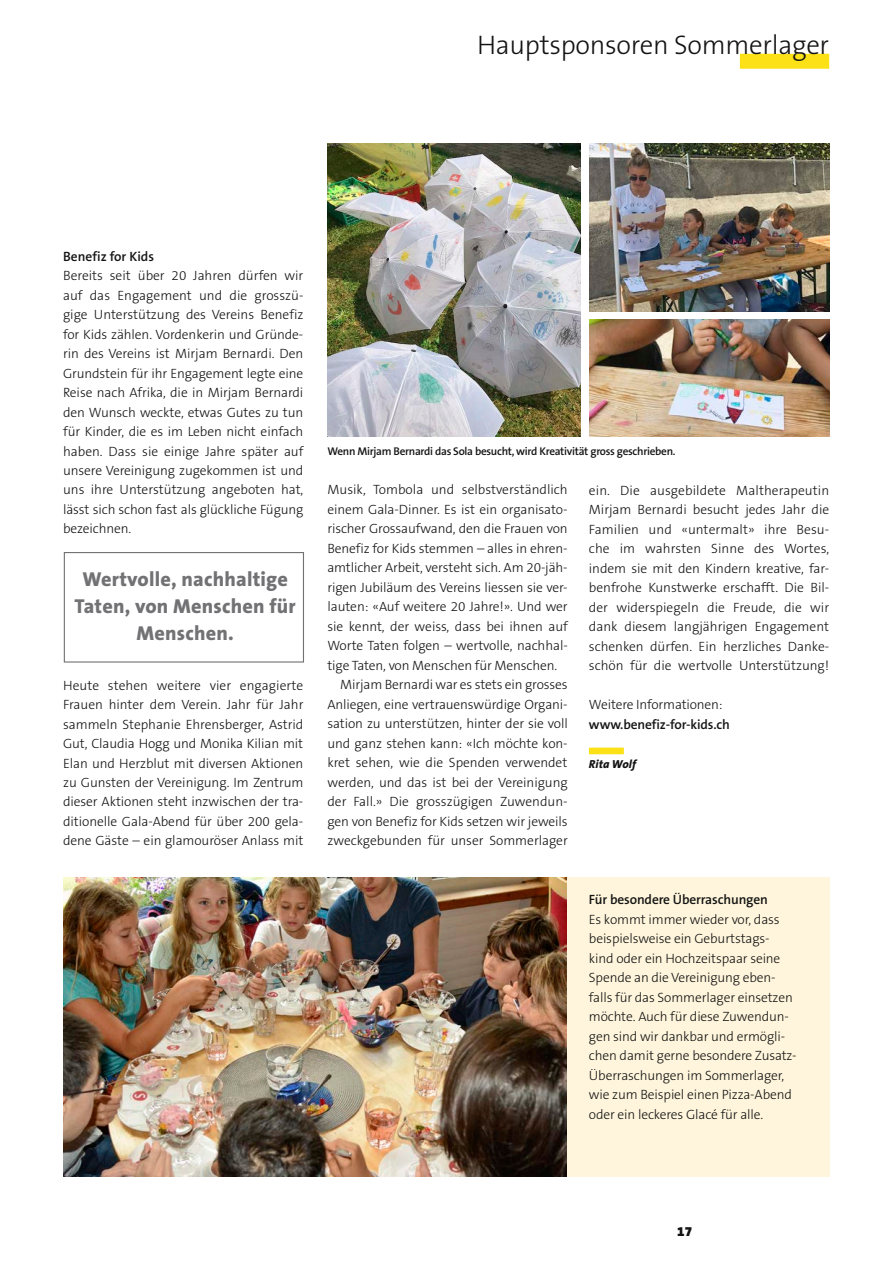
<style>
.page{position:relative;width:893px;height:1263px;background:#fff}
.page>*{position:absolute;margin:0;border:0;box-sizing:border-box;transform-origin:0 0}
.t1{font:300 27px "The Sans B3";letter-spacing:-.01em;color:#131413}
.t2{font:800 20.25px/27px "The Sans B8";letter-spacing:.01em;color:#727275;text-align:center}
.t3{font:300 13.5px/19.5px "The Sans B3";letter-spacing:-.01em;color:#131413;text-align:justify}
.t4{font:600 13.5px "The Sans B6";letter-spacing:-.01em;color:#131413}
.t5{font:900 13.5px "The Sans B9";color:#131413}
.t6{font:italic 800 11.7px "The Sans B8";letter-spacing:.01em;color:#131413}
.t7{font:600 11.25px "The Sans B6";letter-spacing:-.025em;color:#131413}
</style>
<div class="page">
<div style="left:740px;top:54px;width:89px;height:15px;background:#fbe116"></div>
<div style="left:589px;top:748px;width:35px;height:6px;background:#fbe116"></div>
<img style="left:327px;top:144px;width:254px;height:292px">
<img style="left:590px;top:144px;width:240px;height:167px">
<div style="left:541px;top:878px;width:289px;height:299px;background:#fff5dc"></div>
<img style="left:590px;top:319px;width:240px;height:117px">
<img style="left:64px;top:878px;width:502px;height:299px">
<div style="left:64px;top:552px;width:240px;height:110px;border:1px solid #727275"></div>
<h1 class="t1" style="left:477px;top:31px;width:354px">Hauptsponsoren Sommerlager</h1>
<p class="t4" style="left:63px;top:249px;width:92px">Benefiz for Kids</p>
<p class="t3" style="left:63px;top:266px;width:242px">Bereits seit über 20 Jahren dürfen wir auf das Engagement und die grosszü&shy;gige Unterstützung des Vereins Benefiz for Kids zählen. Vordenkerin und Gründe&shy;rin des Vereins ist Mirjam Bernardi. Den Grundstein für ihr Engagement legte eine Reise nach Afrika, die in Mirjam Bernardi den Wunsch weckte, etwas Gutes zu tun für Kinder, die es im Leben nicht einfach haben. Dass sie einige Jahre später auf unsere Vereinigung zugekommen ist und uns ihre Unterstützung angeboten hat, lässt sich schon fast als glückliche Fügung bezeichnen.</p>
<h2 class="t2" style="left:74px;top:566px;width:223px">Wertvolle, nachhaltige<br>Taten, von Menschen für<br>Menschen.</h2>
<p class="t3" style="left:63px;top:676px;width:242px">Heute stehen weitere vier engagierte Frauen hinter dem Verein. Jahr für Jahr sammeln Stephanie Ehrensberger, Astrid Gut, Claudia Hogg und Monika Kilian mit Elan und Herzblut mit diversen Aktionen zu Gunsten der Vereinigung. Im Zentrum dieser Aktionen steht inzwischen der tra&shy;ditionelle Gala-Abend für über 200 gela&shy;dene Gäste – ein glamouröser Anlass mit</p>
<p class="t7" style="left:327px;top:445px;width:350px">Wenn Mirjam Bernardi das Sola besucht, wird Kreativität gross geschrieben.</p>
<p class="t3" style="left:327px;top:481px;width:242px">Musik, Tombola und selbstverständlich</p>
<p class="t3" style="left:327px;top:500px;width:242px">einem Gala-Dinner. Es ist ein organisato-</p>
<p class="t3" style="left:327px;top:520px;width:242px">rischer Grossaufwand, den die Frauen von</p>
<p class="t3" style="left:327px;top:539px;width:242px">Benefiz for Kids stemmen – alles in ehren-</p>
<p class="t3" style="left:327px;top:559px;width:242px">amtlicher Arbeit, versteht sich. Am 20-jäh-</p>
<p class="t3" style="left:327px;top:578px;width:242px">rigen Jubiläum des Vereins liessen sie ver-</p>
<p class="t3" style="left:327px;top:598px;width:242px">lauten: «Auf weitere 20 Jahre!». Und wer</p>
<p class="t3" style="left:327px;top:617px;width:242px">sie kennt, der weiss, dass bei ihnen auf</p>
<p class="t3" style="left:327px;top:637px;width:242px">Worte Taten folgen – wertvolle, nachhal-</p>
<p class="t3" style="left:327px;top:656px;width:231px">tige Taten, von Menschen für Menschen.</p>
<p class="t3" style="left:340px;top:676px;width:229px">Mirjam Bernardi war es stets ein grosses</p>
<p class="t3" style="left:327px;top:695px;width:242px">Anliegen, eine vertrauenswürdige Organi-</p>
<p class="t3" style="left:327px;top:715px;width:242px">sation zu unterstützen, hinter der sie voll</p>
<p class="t3" style="left:327px;top:734px;width:242px">und ganz stehen kann: «Ich möchte kon-</p>
<p class="t3" style="left:327px;top:754px;width:241px">kret sehen, wie die Spenden verwendet</p>
<p class="t3" style="left:327px;top:773px;width:242px">werden, und das ist bei der Vereinigung</p>
<p class="t3" style="left:327px;top:793px;width:242px">der Fall.» Die grosszügigen Zuwendun-</p>
<p class="t3" style="left:327px;top:812px;width:242px">gen von Benefiz for Kids setzen wir jeweils</p>
<p class="t3" style="left:327px;top:832px;width:242px">zweckgebunden für unser Sommerlager</p>
<p class="t3" style="left:589px;top:481px;width:242px">ein. Die ausgebildete Maltherapeutin Mirjam Bernardi besucht jedes Jahr die Familien und «untermalt» ihre Besu&shy;che im wahrsten Sinne des Wortes, indem sie mit den Kindern kreative, far&shy;benfrohe Kunstwerke erschafft. Die Bil&shy;der widerspiegeln die Freude, die wir dank diesem langjährigen Engagement schenken dürfen. Ein herzliches Danke&shy;schön für die wertvolle Unterstützung!</p>
<p class="t3" style="left:589px;top:695px;width:135px">Weitere Informationen:</p>
<p class="t4" style="left:589px;top:717px;width:143px">www.benefiz-for-kids.ch</p>
<p class="t6" style="left:589px;top:757px;width:49px">Rita Wolf</p>
<p class="t4" style="left:589px;top:892px;width:180px">Für besondere Überraschungen</p>
<p class="t3" style="left:589px;top:910px;width:209px;text-align:left">Es kommt immer wieder vor, dass beispielsweise ein Geburtstags&shy;kind oder ein Hochzeitspaar seine Spende an die Vereinigung eben&shy;falls für das Sommerlager einsetzen möchte. Auch für diese Zuwendun&shy;gen sind wir dankbar und ermögli&shy;chen damit gerne besondere Zusatz-Überraschungen im Sommerlager, wie zum Beispiel einen Pizza-Abend oder ein leckeres Glacé für alle.</p>
<p class="t5" style="left:677px;top:1224px;width:16px">17</p>
</div>
